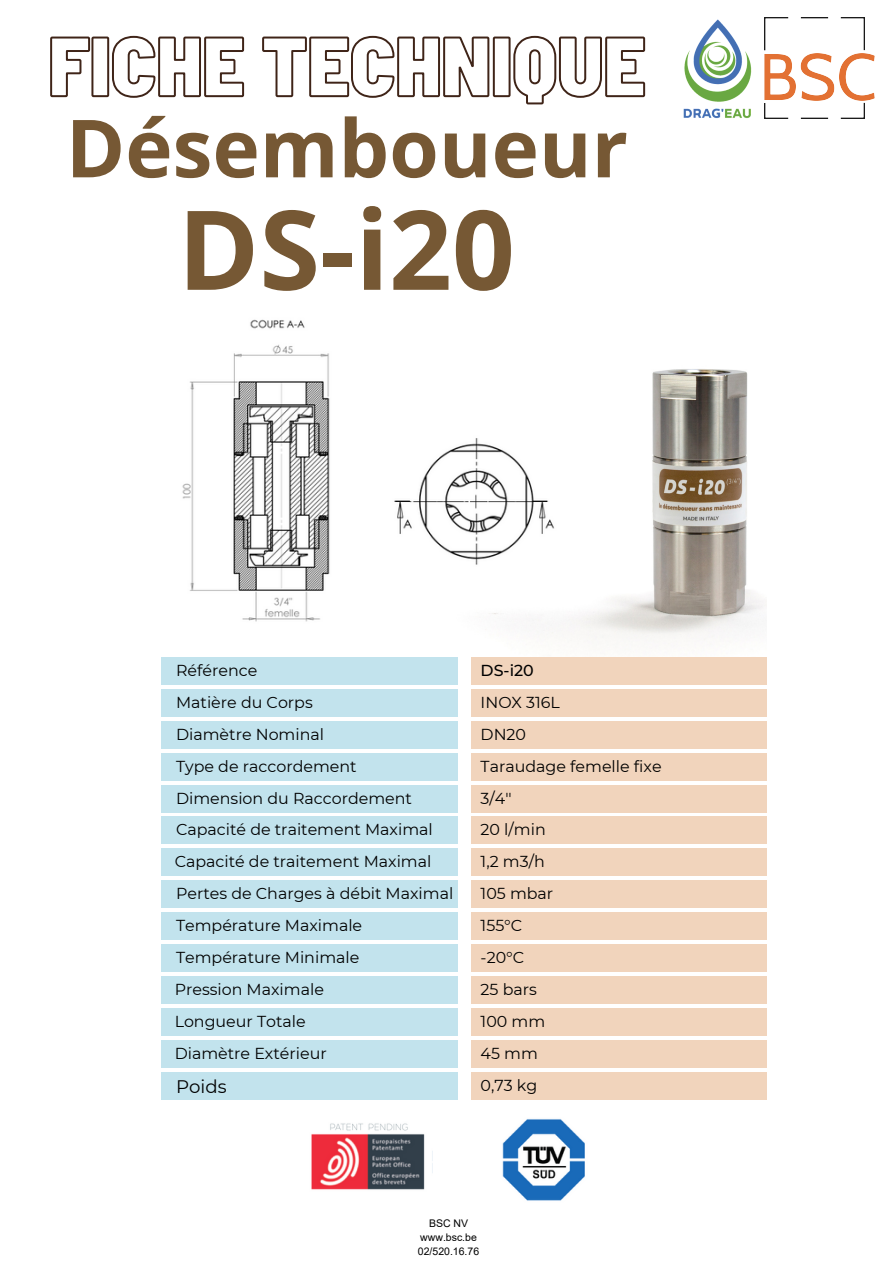
<style>
.page{position:relative;width:894px;height:1264px;background:#fff}
.page>*{position:absolute;margin:0;border:0;box-sizing:border-box;transform-origin:0 0}
.t1{font:700 110.25px "Open Sans";color:#765834}
.t2{font:700 80.1px "Open Sans";color:#765834}
.t3{font:18.15px "Montserrat";color:#000}
.t4{font:15.9px "Montserrat";color:#000}
.t5{font:500 15.9px "Montserrat";color:#000}
.t6{font:10.5px/14px "Arial";color:#000;text-align:center}
</style>
<div class="page">
<img style="left:311px;top:1123px;width:114px;height:67px">
<img style="left:502px;top:1119px;width:83px;height:82px">
<img style="left:457px;top:369px;width:309px;height:305px">
<div style="left:161px;top:657px;width:296px;height:28px;background:#c2e3ed"></div>
<div style="left:161px;top:689px;width:296px;height:27px;background:#c2e3ed"></div>
<div style="left:161px;top:721px;width:296px;height:27px;background:#c2e3ed"></div>
<div style="left:161px;top:752px;width:296px;height:28px;background:#c2e3ed"></div>
<div style="left:161px;top:784px;width:296px;height:28px;background:#c2e3ed"></div>
<div style="left:161px;top:816px;width:296px;height:28px;background:#c2e3ed"></div>
<div style="left:161px;top:848px;width:296px;height:28px;background:#c2e3ed"></div>
<div style="left:161px;top:880px;width:296px;height:28px;background:#c2e3ed"></div>
<div style="left:161px;top:912px;width:296px;height:28px;background:#c2e3ed"></div>
<div style="left:161px;top:944px;width:296px;height:27px;background:#c2e3ed"></div>
<div style="left:161px;top:976px;width:296px;height:27px;background:#c2e3ed"></div>
<div style="left:161px;top:1007px;width:296px;height:28px;background:#c2e3ed"></div>
<div style="left:161px;top:1039px;width:296px;height:28px;background:#c2e3ed"></div>
<div style="left:161px;top:1071px;width:296px;height:28px;background:#c2e3ed"></div>
<div style="left:471px;top:657px;width:295px;height:28px;background:#f1d4bc"></div>
<div style="left:471px;top:689px;width:295px;height:27px;background:#f1d4bc"></div>
<div style="left:471px;top:721px;width:295px;height:27px;background:#f1d4bc"></div>
<div style="left:471px;top:752px;width:295px;height:28px;background:#f1d4bc"></div>
<div style="left:471px;top:784px;width:295px;height:28px;background:#f1d4bc"></div>
<div style="left:471px;top:816px;width:295px;height:28px;background:#f1d4bc"></div>
<div style="left:471px;top:848px;width:295px;height:28px;background:#f1d4bc"></div>
<div style="left:471px;top:880px;width:295px;height:28px;background:#f1d4bc"></div>
<div style="left:471px;top:912px;width:295px;height:28px;background:#f1d4bc"></div>
<div style="left:471px;top:944px;width:295px;height:27px;background:#f1d4bc"></div>
<div style="left:471px;top:976px;width:295px;height:27px;background:#f1d4bc"></div>
<div style="left:471px;top:1007px;width:295px;height:28px;background:#f1d4bc"></div>
<div style="left:471px;top:1039px;width:295px;height:28px;background:#f1d4bc"></div>
<div style="left:471px;top:1071px;width:295px;height:28px;background:#f1d4bc"></div>
<img style="left:394px;top:429px;width:165px;height:146px">
<img style="left:182px;top:319px;width:148px;height:303px">
<svg style="left:50px;top:35px;width:596px;height:70px"></svg>
<img style="left:683px;top:19px;width:69px;height:100px">
<img style="left:764px;top:18px;width:111px;height:101px">
<p class="t2" style="left:66px;top:92px;width:563px">Désemboueur</p>
<p class="t1" style="left:178px;top:172px;width:338px">DS-i20</p>
<p class="t4" style="left:176px;top:660px;width:83px">Référence</p>
<p class="t4" style="left:176px;top:692px;width:138px">Matière du Corps</p>
<p class="t4" style="left:176px;top:724px;width:149px">Diamètre Nominal</p>
<p class="t4" style="left:176px;top:756px;width:182px">Type de raccordement</p>
<p class="t4" style="left:176px;top:788px;width:237px">Dimension du Raccordement</p>
<p class="t4" style="left:176px;top:820px;width:258px">Capacité de traitement Maximal</p>
<p class="t4" style="left:175px;top:851px;width:258px">Capacité de traitement Maximal</p>
<p class="t4" style="left:176px;top:883px;width:279px">Pertes de Charges à débit Maximal</p>
<p class="t4" style="left:176px;top:915px;width:187px">Température Maximale</p>
<p class="t4" style="left:176px;top:947px;width:185px">Température Minimale</p>
<p class="t4" style="left:175px;top:979px;width:151px">Pression Maximale</p>
<p class="t4" style="left:175px;top:1011px;width:132px">Longueur Totale</p>
<p class="t4" style="left:175px;top:1043px;width:153px">Diamètre Extérieur</p>
<p class="t5" style="left:480px;top:660px;width:55px">DS-i20</p>
<p class="t4" style="left:480px;top:692px;width:81px">INOX 316L</p>
<p class="t4" style="left:480px;top:724px;width:47px">DN20</p>
<p class="t4" style="left:480px;top:756px;width:182px">Taraudage femelle fixe</p>
<p class="t4" style="left:480px;top:788px;width:33px">3/4''</p>
<p class="t4" style="left:480px;top:820px;width:67px">20 l/min</p>
<p class="t4" style="left:480px;top:851px;width:66px">1,2 m3/h</p>
<p class="t4" style="left:480px;top:883px;width:74px">105 mbar</p>
<p class="t4" style="left:480px;top:915px;width:43px">155°C</p>
<p class="t4" style="left:480px;top:947px;width:45px">-20°C</p>
<p class="t4" style="left:480px;top:979px;width:58px">25 bars</p>
<p class="t4" style="left:480px;top:1011px;width:66px">100 mm</p>
<p class="t4" style="left:480px;top:1043px;width:59px">45 mm</p>
<p class="t3" style="left:176px;top:1074px;width:52px">Poids</p>
<p class="t4" style="left:480px;top:1075px;width:58px">0,73 kg</p>
<p class="t6" style="left:418px;top:1215px;width:63px">BSC NV www.bsc.be<br>02/520.16.76</p>
</div>
